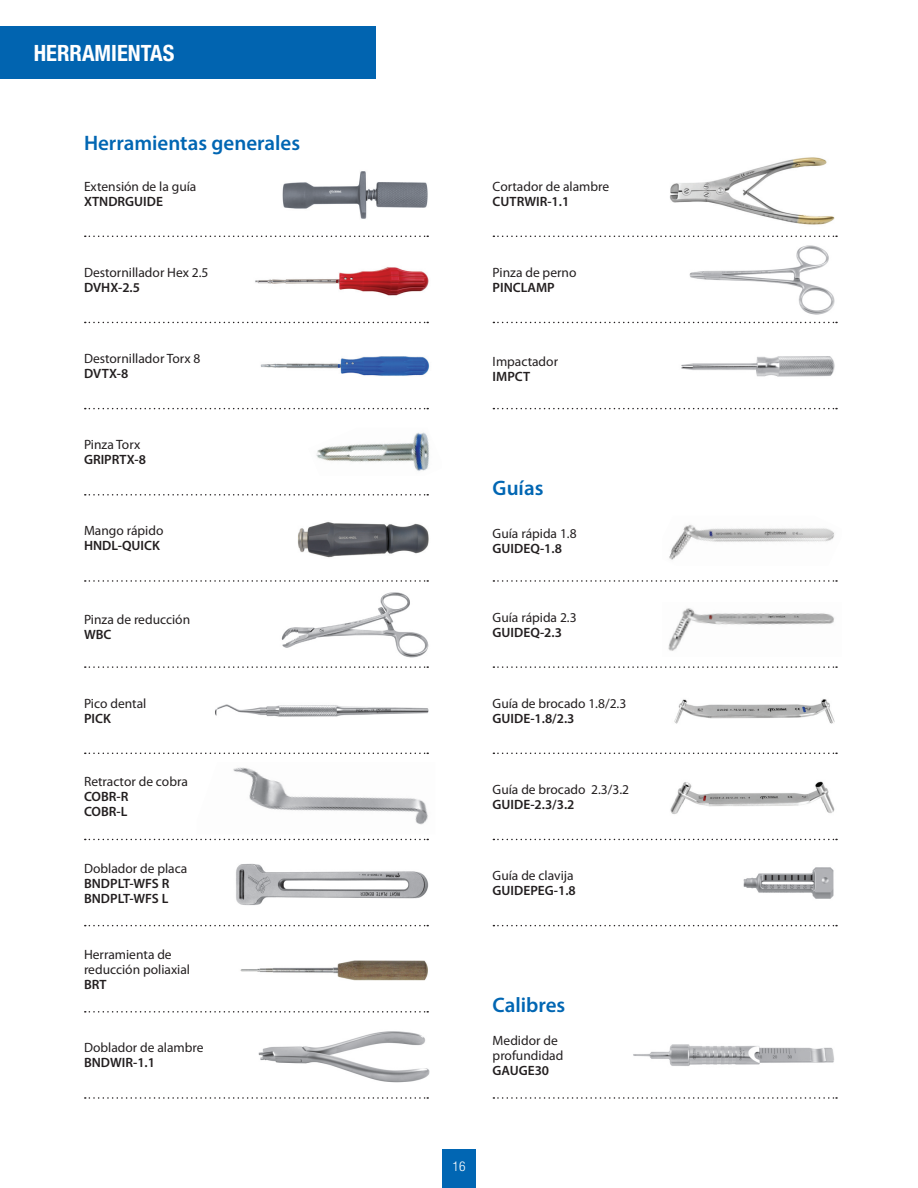
<style>
.page{position:relative;width:918px;height:1188px;background:#fff}
.page>*{position:absolute;margin:0;border:0;box-sizing:border-box;transform-origin:0 0}
.t1{font:700 condensed 22.5px "Helvetica Neue LT Std";color:#fff}
.t2{font:600 21px "Myriad Pro";color:#0166b3}
.t3{font:13.5px/15px "Myriad Pro";color:#231f20}
.t4{font:600 13.5px/15px "Myriad Pro";color:#231f20}
.t5{font:300 condensed 13.5px "Helvetica Neue LT Std";color:#fff}
</style>
<div class="page">
<div style="left:442px;top:1150px;width:34px;height:38px;background:#0166b3"></div>
<img style="left:258px;top:1031px;width:172px;height:52px">
<div style="left:0;top:26px;width:375px;height:53px;background:#0164b0"></div>
<img style="left:282px;top:171px;width:146px;height:48px">
<img style="left:689px;top:245px;width:146px;height:70px">
<img style="left:255px;top:267px;width:174px;height:29px">
<img style="left:298px;top:522px;width:131px;height:36px">
<img style="left:316px;top:432px;width:114px;height:39px">
<img style="left:260px;top:356px;width:170px;height:20px">
<img style="left:281px;top:592px;width:148px;height:66px">
<img style="left:215px;top:704px;width:214px;height:13px">
<img style="left:233px;top:767px;width:195px;height:58px">
<img style="left:674px;top:699px;width:161px;height:25px">
<img style="left:670px;top:781px;width:165px;height:33px">
<img style="left:670px;top:157px;width:165px;height:68px">
<img style="left:681px;top:356px;width:154px;height:21px">
<img style="left:236px;top:864px;width:193px;height:42px">
<img style="left:240px;top:960px;width:188px;height:21px">
<img style="left:669px;top:524px;width:165px;height:36px">
<img style="left:668px;top:608px;width:166px;height:43px">
<img style="left:633px;top:1044px;width:201px;height:22px">
<svg style="left:85px;top:236px;width:343px;height:1px"></svg>
<svg style="left:493px;top:236px;width:344px;height:1px"></svg>
<svg style="left:85px;top:322px;width:343px;height:1px"></svg>
<svg style="left:493px;top:322px;width:344px;height:1px"></svg>
<svg style="left:85px;top:408px;width:343px;height:1px"></svg>
<svg style="left:85px;top:494px;width:343px;height:2px"></svg>
<svg style="left:85px;top:580px;width:343px;height:2px"></svg>
<svg style="left:493px;top:666px;width:344px;height:2px"></svg>
<svg style="left:493px;top:408px;width:344px;height:1px"></svg>
<svg style="left:493px;top:753px;width:344px;height:1px"></svg>
<svg style="left:493px;top:839px;width:344px;height:1px"></svg>
<svg style="left:493px;top:925px;width:344px;height:1px"></svg>
<svg style="left:493px;top:1097px;width:344px;height:2px"></svg>
<svg style="left:493px;top:580px;width:344px;height:2px"></svg>
<svg style="left:85px;top:666px;width:343px;height:2px"></svg>
<svg style="left:85px;top:753px;width:343px;height:1px"></svg>
<svg style="left:85px;top:839px;width:343px;height:1px"></svg>
<svg style="left:85px;top:925px;width:343px;height:1px"></svg>
<svg style="left:85px;top:1011px;width:343px;height:2px"></svg>
<svg style="left:85px;top:1097px;width:343px;height:2px"></svg>
<img style="left:743px;top:867px;width:91px;height:32px">
<h1 class="t1" style="left:34px;top:40px;width:142px">HERRAMIENTAS</h1>
<h2 class="t2" style="left:84px;top:130px;width:218px">Herramientas generales</h2>
<p class="t3" style="left:84px;top:179px;width:114px">Extensión de la guía</p>
<p class="t4" style="left:84px;top:193px;width:80px">XTNDRGUIDE</p>
<p class="t3" style="left:84px;top:265px;width:126px">Destornillador Hex 2.5</p>
<p class="t4" style="left:84px;top:280px;width:58px">DVHX-2.5</p>
<p class="t3" style="left:84px;top:351px;width:118px">Destornillador Torx 8</p>
<p class="t4" style="left:84px;top:366px;width:46px">DVTX-8</p>
<p class="t3" style="left:84px;top:437px;width:58px">Pinza Torx</p>
<p class="t4" style="left:84px;top:452px;width:64px">GRIPRTX-8</p>
<p class="t3" style="left:84px;top:523px;width:81px">Mango rápido</p>
<p class="t4" style="left:84px;top:538px;width:77px">HNDL-QUICK</p>
<p class="t3" style="left:84px;top:612px;width:108px">Pinza de reducción</p>
<p class="t4" style="left:84px;top:627px;width:29px">WBC</p>
<p class="t3" style="left:84px;top:696px;width:64px">Pico dental</p>
<p class="t4" style="left:84px;top:710px;width:28px">PICK</p>
<p class="t3" style="left:84px;top:774px;width:105px">Retractor de cobra</p>
<p class="t4" style="left:84px;top:789px;width:46px">COBR-R<br>COBR-L</p>
<p class="t3" style="left:84px;top:860px;width:105px">Doblador de placa</p>
<p class="t4" style="left:84px;top:875px;width:87px">BNDPLT-WFS R<br>BNDPLT-WFS L</p>
<p class="t3" style="left:84px;top:947px;width:108px">Herramienta de reducción poliaxial</p>
<p class="t4" style="left:84px;top:976px;width:24px">BRT</p>
<p class="t3" style="left:84px;top:1040px;width:121px">Doblador de alambre</p>
<p class="t4" style="left:84px;top:1055px;width:72px">BNDWIR-1.1</p>
<p class="t3" style="left:493px;top:179px;width:118px">Cortador de alambre</p>
<p class="t4" style="left:493px;top:193px;width:78px">CUTRWIR-1.1</p>
<p class="t3" style="left:493px;top:265px;width:85px">Pinza de perno</p>
<p class="t4" style="left:493px;top:280px;width:64px">PINCLAMP</p>
<p class="t3" style="left:493px;top:353px;width:67px">Impactador</p>
<p class="t4" style="left:493px;top:368px;width:39px">IMPCT</p>
<h2 class="t2" style="left:493px;top:474px;width:52px">Guías</h2>
<p class="t3" style="left:493px;top:526px;width:86px">Guía rápida 1.8</p>
<p class="t4" style="left:493px;top:541px;width:71px">GUIDEQ-1.8</p>
<p class="t3" style="left:493px;top:609px;width:86px">Guía rápida 2.3</p>
<p class="t4" style="left:493px;top:624px;width:71px">GUIDEQ-2.3</p>
<p class="t3" style="left:493px;top:696px;width:135px">Guía de brocado 1.8/2.3</p>
<p class="t4" style="left:493px;top:710px;width:83px">GUIDE-1.8/2.3</p>
<p class="t3" style="left:493px;top:782px;width:138px">Guía de brocado 2.3/3.2</p>
<p class="t4" style="left:493px;top:797px;width:83px">GUIDE-2.3/3.2</p>
<p class="t3" style="left:493px;top:868px;width:82px">Guía de clavija</p>
<p class="t4" style="left:493px;top:883px;width:85px">GUIDEPEG-1.8</p>
<h2 class="t2" style="left:493px;top:991px;width:74px">Calibres</h2>
<p class="t3" style="left:493px;top:1033px;width:72px">Medidor de profundidad</p>
<p class="t4" style="left:493px;top:1063px;width:58px">GAUGE30</p>
<p class="t5" style="left:453px;top:1158px;width:14px">16</p>
</div>
